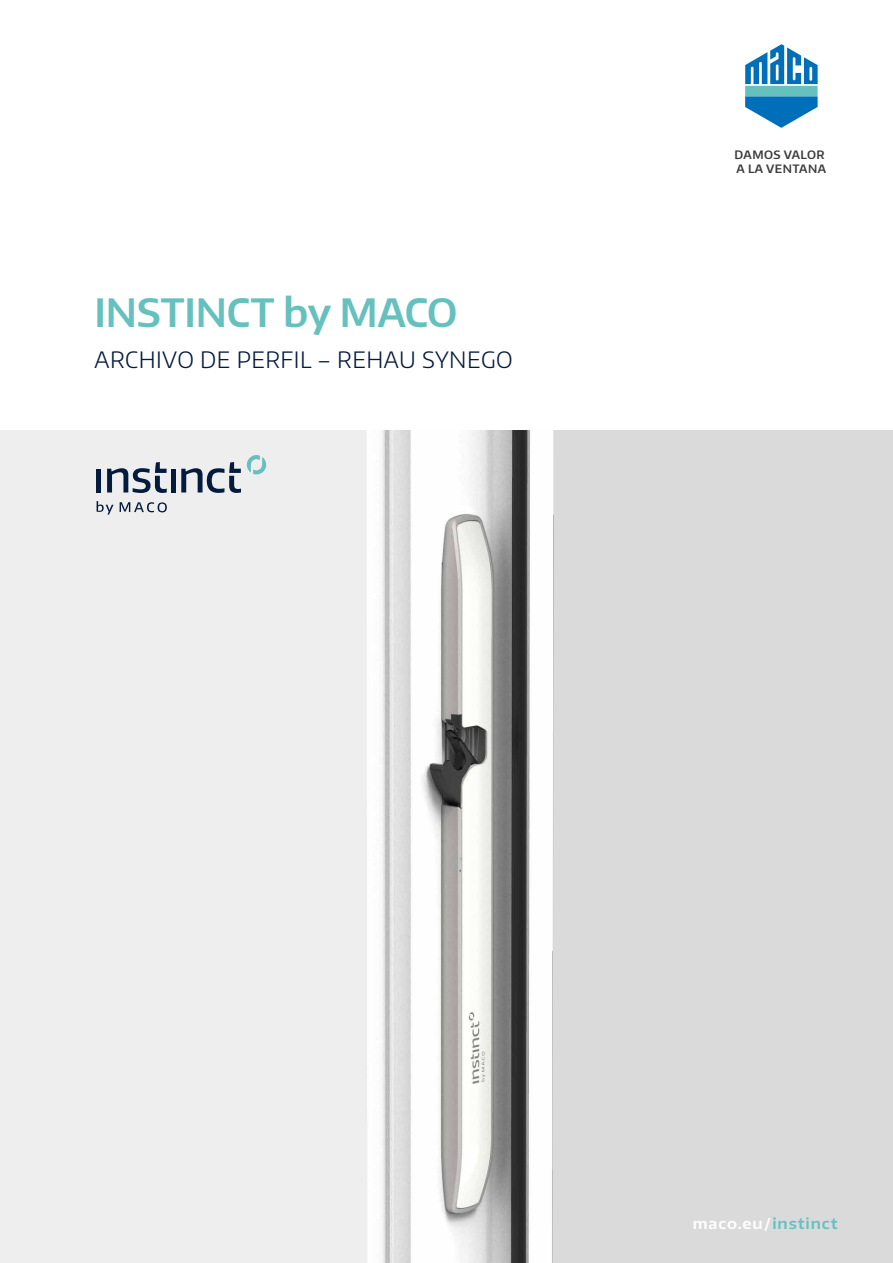
<style>
.page{position:relative;width:893px;height:1263px;background:#fff}
.page>*{position:absolute;margin:0;border:0;box-sizing:border-box;transform-origin:0 0}
.t1{font:600 39px "Encode Sans Normal";letter-spacing:-.01em;color:#66c1be}
.t2{font:300 22.5px "Encode Sans Normal";letter-spacing:.02em;color:#051b3e}
.t3{font:600 15px "Encode Sans Wide";letter-spacing:.055em;color:#fff}
.t4{font:600 11.55px/13.6px "Encode Sans Normal";letter-spacing:.04em;color:#3c3c3b}
.s1{color:#66c1be}
</style>
<div class="page">
<div style="left:0;top:430px;width:893px;height:833px;background:#dadada"></div>
<img style="left:0;top:430px;width:554px;height:833px">
<hr style="left:97px;top:469px;width:4px;height:23px;background:#051b3e">
<div style="left:171px;top:469px;width:5px;height:23px;background:#051b3e"></div>
<svg style="left:181px;top:462px;width:60px;height:31px;background:#9ca4b0"></svg>
<svg style="left:107px;top:462px;width:60px;height:31px;background:#99a1ad"></svg>
<svg style="left:247px;top:455px;width:19px;height:19px"></svg>
<svg style="left:97px;top:501px;width:16px;height:14px"></svg>
<svg style="left:120px;top:502px;width:47px;height:10px"></svg>
<svg style="left:745px;top:44px;width:73px;height:84px"></svg>
<h1 class="t1" style="left:95px;top:286px;width:364px">INSTINCT by MACO</h1>
<p class="t2" style="left:95px;top:345px;width:420px">ARCHIVO DE PERFIL – REHAU SYNEGO</p>
<p class="t4" style="left:735px;top:148px;width:93px">DAMOS VALOR<br>A LA VENTANA</p>
<p class="t3" style="left:693px;top:1213px;width:146px">maco.eu/<span class="s1">instinct</span></p>
</div>
